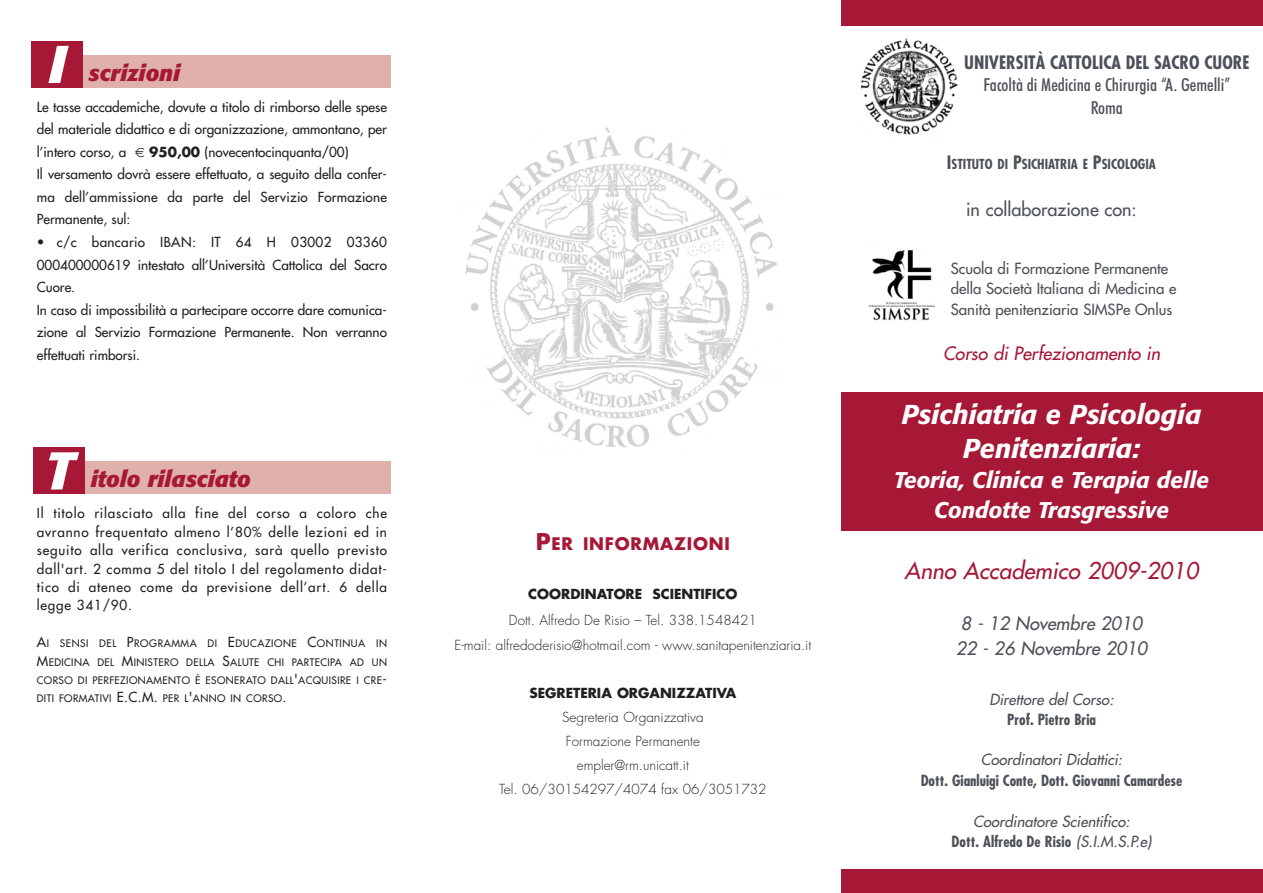
<style>
.page{position:relative;width:1263px;height:893px;background:#fff}
.page>*{position:absolute;margin:0;border:0;box-sizing:border-box;transform-origin:0 0}
.t1{font:italic 700 52.5px "Formata";color:#fff}
.t2{font:italic 500 27px/33.8px "Formata";color:#fff;text-align:center}
.t3{font:italic 500 22.5px/29.8px "Formata";color:#fff;text-align:center}
.t4{font:italic 700 22.5px "Formata";color:#a61836}
.t5{font:italic 22.5px "Futura";color:#a61836}
.t6{font:500 condensed 18px/23px "Futura BT";color:#4c5159;text-align:center}
.t7{font:italic 18px/24.6px "Futura";color:#4c5159}
.t8{font:700 condensed 18px "Futura";color:#4c5159}
.t9{font:italic 18px "Futura";color:#a61836}
.t10{font:18px "Futura";color:#4c5159}
.t11{font:700 16.8px "Futura";letter-spacing:.045em;color:#a61836}
.t12{font:italic 15px/20.4px "Futura";color:#4c5159;text-align:center}
.t13{font:15px/20.4px "Futura";color:#4c5159}
.t14{font:700 condensed 15px "Futura";color:#4c5159}
.t15{font:13.5px/22.5px "Futura";color:#231f20;text-align:justify}
.t16{font:300 13.5px/24px "Futura";color:#231f20;text-align:center}
.t17{font:700 13.5px "Futura";color:#231f20}
.t18{font:700 condensed 13.5px "Futura";color:#4c5159}
.t19{font:10.2px/18.5px "Futura";letter-spacing:.04em;color:#231f20;text-align:justify}
.s1{font-weight:700}
.s2{font-size:13.5px}
.s3{font-size:22.5px}
.s4{font-size:18px}
.s5{font-weight:700;font-style:normal;font-stretch:condensed}
</style>
<div class="page">
<img style="left:465px;top:128px;width:313px;height:320px">
<div style="left:842px;top:392px;width:421px;height:139px;background:#a61836"></div>
<div style="left:842px;top:0;width:421px;height:26px;background:#a61836"></div>
<img style="left:860px;top:38px;width:98px;height:97px">
<img style="left:868px;top:250px;width:67px;height:71px">
<div style="left:842px;top:870px;width:421px;height:23px;background:#a61836"></div>
<div style="left:64px;top:55px;width:326px;height:33px;background:#e0b1aa"></div>
<div style="left:31px;top:41px;width:51px;height:47px;background:#a61836"></div>
<div style="left:66px;top:461px;width:325px;height:33px;background:#e0b1aa"></div>
<div style="left:33px;top:448px;width:52px;height:46px;background:#a61836"></div>
<h1 class="t1" style="left:48px;top:42px;width:19px">I</h1>
<h3 class="t4" style="left:88px;top:63px;width:93px">scrizioni</h3>
<p class="t15" style="left:37px;top:97px;width:352px">Le tasse accademiche, dovute a titolo di rimborso delle spese del materiale didattico e di organizzazione, ammontano, per l’intero corso, a</p>
<p class="t15" style="left:37px;top:142px;width:352px;text-align:left;text-indent:112px"><span class="s1">950,00</span> (novecentocinquanta/00)<br>Il versamento dovrà essere effettuato, a seguito della confer&shy;ma dell’ammissione da parte del Servizio Formazione Permanente, sul:</p>
<p class="t15" style="left:37px;top:232px;width:352px;text-align:left">• c/c bancario IBAN: IT 64 H 03002 03360<br>000400000619 intestato all’Università Cattolica del Sacro Cuore.<br>In caso di impossibilità a partecipare occorre dare comunica&shy;zione al Servizio Formazione Permanente. Non verranno effettuati rimborsi.</p>
<h1 class="t1" style="left:45px;top:448px;width:30px">T</h1>
<h3 class="t4" style="left:91px;top:470px;width:162px">itolo rilasciato</h3>
<p class="t15" style="left:37px;top:505px;width:352px;line-height:18.5px">Il titolo rilasciato alla fine del corso a coloro che avranno frequentato almeno l’80% delle lezioni ed in seguito alla verifica conclusiva, sarà quello previsto dall'art. 2 comma 5 del titolo I del regolamento didat&shy;tico di ateneo come da previsione dell’art. 6 della legge 341/90.</p>
<p class="t19" style="left:37px;top:635px;width:352px"><span class="s2">A</span>I SENSI DEL <span class="s2">P</span>ROGRAMMA DI <span class="s2">E</span>DUCAZIONE <span class="s2">C</span>ONTINUA IN <span class="s2">M</span>EDICINA DEL <span class="s2">M</span>INISTERO DELLA <span class="s2">S</span>ALUTE CHI PARTECIPA AD UN CORSO DI PERFEZIONAMENTO È ESONERATO DALL<span class="s2">'</span>ACQUISIRE I CRE<span class="s2">-</span>DITI FORMATIVI <span class="s2">E.C.M.</span> PER L<span class="s2">'</span>ANNO IN CORSO<span class="s2">.</span></p>
<p class="t11" style="left:536px;top:536px;width:196px"><span class="s3">P</span>ER INFORMAZIONI</p>
<p class="t17" style="left:528px;top:588px;width:211px">COORDINATORE SCIENTIFICO</p>
<p class="t16" style="left:454px;top:608px;width:358px;line-height:25.5px">Dott. Alfredo De Risio – Tel. 338.1548421<br>E-mail: alfredoderisio@hotmail.com - www.sanitapenitenziaria.it</p>
<p class="t17" style="left:529px;top:687px;width:208px">SEGRETERIA ORGANIZZATIVA</p>
<p class="t16" style="left:499px;top:706px;width:269px">Segreteria Organizzativa<br>Formazione Permanente<br>empler@rm.unicatt.it<br>Tel. 06/30154297/4074 fax 06/3051732</p>
<h3 class="t8" style="left:964px;top:54px;width:287px">UNIVERSITÀ CATTOLICA DEL SACRO CUORE</h3>
<h3 class="t6" style="left:983px;top:74px;width:248px">Facoltà di Medicina e Chirurgia “A. Gemelli”<br>Roma</h3>
<p class="t18" style="left:947px;top:158px;width:211px"><span class="s4">I</span>STITUTO DI <span class="s4">P</span>SICHIATRIA E <span class="s4">P</span>SICOLOGIA</p>
<h3 class="t10" style="left:966px;top:200px;width:172px">in collaborazione con:</h3>
<p class="t13" style="left:951px;top:259px;width:227px">Scuola di Formazione Permanente della Società Italiana di Medicina e<br>Sanità penitenziaria SIMSPe Onlus</p>
<h3 class="t9" style="left:943px;top:344px;width:219px">Corso di Perfezionamento in</h3>
<h2 class="t2" style="left:902px;top:400px;width:301px">Psichiatria e Psicologia<br>Penitenziaria:</h2>
<h3 class="t3" style="left:894px;top:467px;width:316px">Teoria, Clinica e Terapia delle<br>Condotte Trasgressive</h3>
<h3 class="t5" style="left:904px;top:559px;width:295px">Anno Accademico 2009-2010</h3>
<h3 class="t7" style="left:956px;top:613px;width:193px">8 - 12 Novembre 2010<br>22 - 26 Novembre 2010</h3>
<p class="t12" style="left:989px;top:691px;width:126px">Direttore del Corso:</p>
<p class="t14" style="left:1007px;top:713px;width:90px">Prof. Pietro Bria</p>
<p class="t12" style="left:981px;top:750px;width:143px">Coordinatori Didattici:</p>
<p class="t14" style="left:921px;top:773px;width:263px">Dott. Gianluigi Conte, Dott. Giovanni Camardese</p>
<p class="t12" style="left:952px;top:812px;width:201px">Coordinatore Scientifico:<br><span class="s5">Dott. Alfredo De Risio</span> (S.I.M.S.P.e)</p>
</div>
